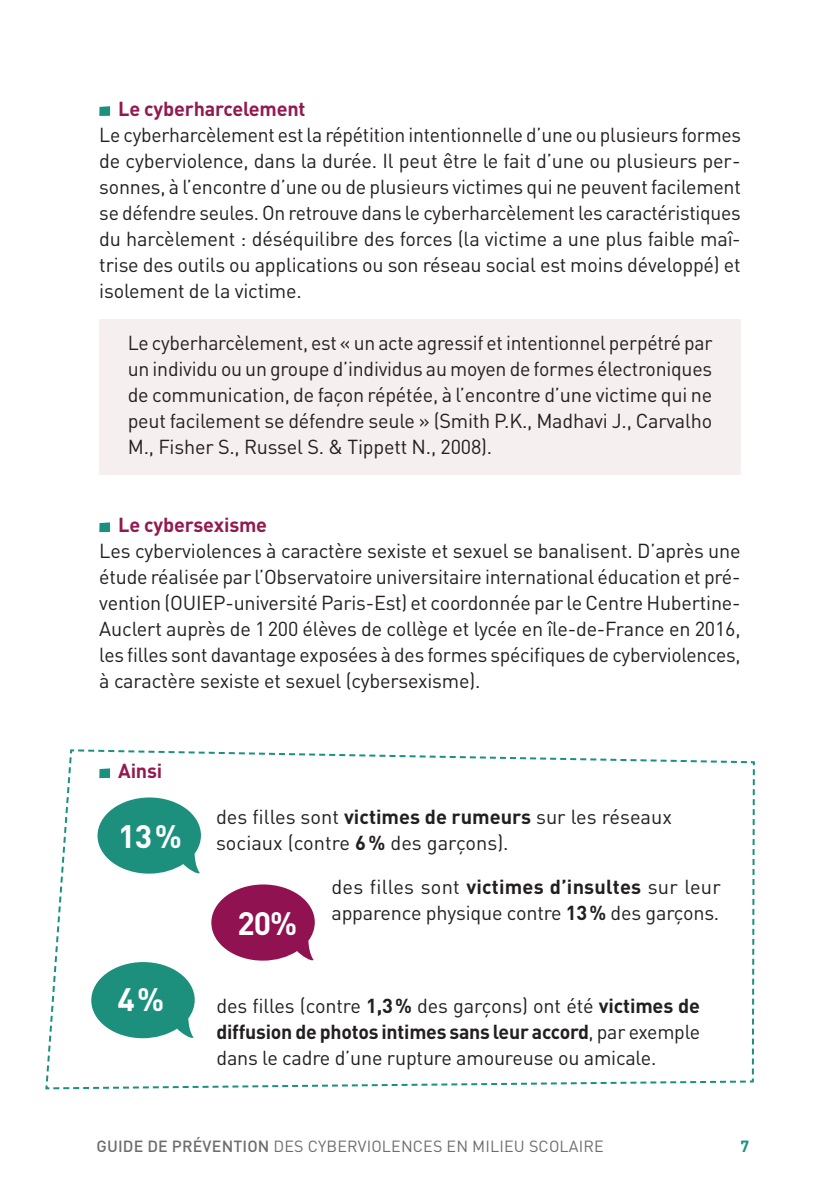
<style>
.page{position:relative;width:840px;height:1191px;background:#fff}
.page>*{position:absolute;margin:0;border:0;box-sizing:border-box;transform-origin:0 0}
.t1{font:700 32px "DIN Pro";color:#fff}
.t2{font:20px/26px "DIN Pro";letter-spacing:-.01em;color:#231f20;text-align:justify}
.t3{font:700 20px "DIN Pro";letter-spacing:-.01em;color:#931a51}
.t4{font:16px "DIN Pro";letter-spacing:.01em;color:#6c6d70}
.t5{font:700 16px "DIN Pro";color:#1a9180}
.s1{font-weight:700}
.s2{font-weight:700;font-size:32px;color:#fff}
.s3{font-weight:500}
</style>
<div class="page">
<div style="left:99px;top:319px;width:641px;height:156px;background:#f6eff0"></div>
<svg style="left:99px;top:106px;width:11px;height:10px"></svg>
<svg style="left:99px;top:522px;width:11px;height:10px"></svg>
<svg style="left:45px;top:749px;width:710px;height:341px"></svg>
<p class="t3" style="left:118px;top:95px;width:189px">Le cyberharcelement</p>
<p class="t2" style="left:99px;top:121px;width:643px">Le cyberharcèlement est la répétition intentionnelle d’une ou plusieurs formes de cyberviolence, dans la durée. Il peut être le fait d’une ou plusieurs per&shy;sonnes, à l’encontre d’une ou de plusieurs victimes qui ne peuvent facilement se défendre seules. On retrouve dans le cyberharcèlement les caractéristiques du harcèlement : déséquilibre des forces (la victime a une plus faible maî&shy;trise des outils ou applications ou son réseau social est moins développé) et isolement de la victime.</p>
<p class="t2" style="left:128px;top:329px;width:586px">Le cyberharcèlement, est « un acte agressif et intentionnel perpétré par un individu ou un groupe d’individus au moyen de formes électroniques de communication, de façon répétée, à l’encontre d’une victime qui ne peut facilement se défendre seule » (Smith P.K., Madhavi J., Carvalho M., Fisher S., Russel S. &amp; Tippett N., 2008).</p>
<p class="t3" style="left:118px;top:511px;width:150px">Le cybersexisme</p>
<p class="t2" style="left:99px;top:537px;width:642px">Les cyberviolences à caractère sexiste et sexuel se banalisent. D’après une étude réalisée par l’Observatoire universitaire international éducation et pré&shy;vention (OUIEP-université Paris-Est) et coordonnée par le Centre Hubertine-Auclert auprès de 1200 élèves de collège et lycée en île-de-France en 2016, les filles sont davantage exposées à des formes spécifiques de cyberviolences, à caractère sexiste et sexuel (cybersexisme).</p>
<p class="t3" style="left:118px;top:757px;width:46px">Ainsi</p>
<p class="t2" style="left:118px;top:803px;width:555px;text-indent:98px">des filles sont <span class="s1">victimes de rumeurs</span> sur les réseaux<br><span class="s2">13%</span> sociaux (contre <span class="s1">6%</span> des garçons).</p>
<p class="t2" style="left:331px;top:873px;width:390px">des filles sont <span class="s1">victimes d’insultes</span> sur leur apparence physique contre <span class="s1">13%</span> des garçons.</p>
<h1 class="t1" style="left:237px;top:902px;width:61px">20%</h1>
<h1 class="t1" style="left:117px;top:978px;width:48px">4%</h1>
<p class="t2" style="left:216px;top:992px;width:485px">des filles (contre <span class="s1">1,3%</span> des garçons) ont été <span class="s1">victimes de diffusion de photos intimes sans leur accord</span>, par exemple dans le cadre d’une rupture amoureuse ou amicale.</p>
<p class="t4" style="left:96px;top:1136px;width:508px"><span class="s3">GUIDE DE PRÉVENTION</span> DES CYBERVIOLENCES EN MILIEU SCOLAIRE</p>
<p class="t5" style="left:740px;top:1135px;width:10px">7</p>
</div>
